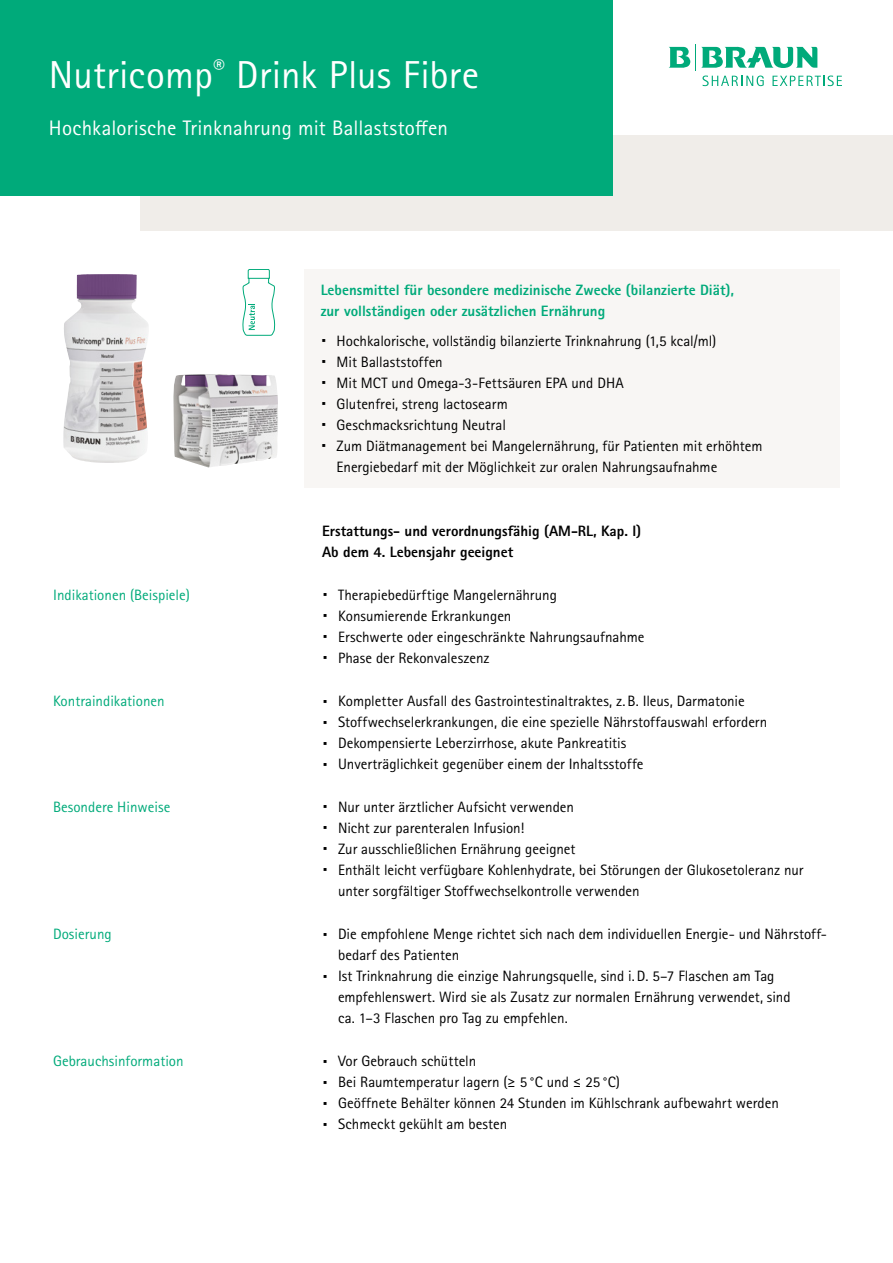
<style>
.page{position:relative;width:893px;height:1263px;background:#fff}
.page>*{position:absolute;margin:0;border:0;box-sizing:border-box;transform-origin:0 0}
.t1{font:39px "Rotis Sans Serif Pro";letter-spacing:.005em;color:#fff}
.t2{font:21px "Rotis Sans Serif Pro";letter-spacing:.01em;color:#fff}
.t3{font:15px/21px "Rotis Sans Serif Pro";color:#000}
.t4{font:800 15px/21px "Rotis Sans Serif Pro";color:#00aa7a}
.t5{font:15px "Rotis Sans Serif Pro";color:#00aa7a}
.t6{font:800 15px/21px "Rotis Sans Serif Pro";color:#000}
.s1{font-size:30px}
</style>
<div class="page">
<svg style="left:702px;top:76px;width:62px;height:10px"></svg>
<svg style="left:772px;top:76px;width:70px;height:10px"></svg>
<svg style="left:669px;top:44px;width:149px;height:26px"></svg>
<div style="left:140px;top:135px;width:753px;height:95px;background:#f0ede9"></div>
<div style="left:0;top:0;width:612px;height:196px;background:#00aa7a"></div>
<div style="left:305px;top:269px;width:535px;height:219px;background:#f8f6f4"></div>
<svg style="left:242px;top:269px;width:33px;height:67px"></svg>
<img style="left:64px;top:274px;width:48px;height:75px">
<img style="left:173px;top:374px;width:46px;height:89px">
<h1 class="t1" style="left:49px;top:52px;width:432px">Nutricomp<sup>®</sup> Drink Plus Fibre</h1>
<h2 class="t2" style="left:49px;top:116px;width:401px">Hochkalorische Trinknahrung mit Ballaststoffen</h2>
<p class="t4" style="left:321px;top:280px;width:415px">Lebensmittel für besondere medizinische Zwecke (bilanzierte Diät), zur vollständigen oder zusätzlichen Ernährung</p>
<p class="t3" style="left:321px;top:330px;width:397px"><span class="s1">·</span> Hochkalorische, vollständig bilanzierte Trinknahrung (1,5 kcal/ml)</p>
<p class="t3" style="left:321px;top:351px;width:124px"><span class="s1">·</span> Mit Ballaststoffen</p>
<p class="t3" style="left:321px;top:372px;width:305px"><span class="s1">·</span> Mit MCT und Omega-3-Fettsäuren EPA und DHA</p>
<p class="t3" style="left:321px;top:393px;width:189px"><span class="s1">·</span> Glutenfrei, streng lactosearm</p>
<p class="t3" style="left:321px;top:414px;width:187px"><span class="s1">·</span> Geschmacksrichtung Neutral</p>
<p class="t3" style="left:321px;top:435px;width:443px"><span class="s1">·</span> Zum Diätmanagement bei Mangelernährung, für Patienten mit erhöhtem</p>
<p class="t3" style="left:337px;top:456px;width:382px">Energiebedarf mit der Möglichkeit zur oralen Nahrungsaufnahme</p>
<p class="t6" style="left:322px;top:520px;width:321px">Erstattungs- und verordnungsfähig (AM-RL, Kap. I)<br>Ab dem 4. Lebensjahr geeignet</p>
<p class="t5" style="left:53px;top:586px;width:138px">Indikationen (Beispiele)</p>
<p class="t3" style="left:322px;top:584px;width:324px"><span class="s1">·</span> Therapiebedürftige Mangelernährung<br><span class="s1">·</span> Konsumierende Erkrankungen<br><span class="s1">·</span> Erschwerte oder eingeschränkte Nahrungsaufnahme <span class="s1">·</span> Phase der Rekonvaleszenz</p>
<p class="t5" style="left:53px;top:692px;width:113px">Kontraindikationen</p>
<p class="t3" style="left:322px;top:691px;width:447px"><span class="s1">·</span> Kompletter Ausfall des Gastrointestinaltraktes, z.B. Ileus, Darmatonie<br><span class="s1">·</span> Stoffwechselerkrankungen, die eine spezielle Nährstoffauswahl erfordern <span class="s1">·</span> Dekompensierte Leberzirrhose, akute Pankreatitis<br><span class="s1">·</span> Unverträglichkeit gegenüber einem der Inhaltsstoffe</p>
<p class="t5" style="left:53px;top:798px;width:119px">Besondere Hinweise</p>
<p class="t3" style="left:322px;top:796px;width:253px"><span class="s1">·</span> Nur unter ärztlicher Aufsicht verwenden</p>
<p class="t3" style="left:322px;top:817px;width:204px"><span class="s1">·</span> Nicht zur parenteralen Infusion!</p>
<p class="t3" style="left:322px;top:838px;width:255px"><span class="s1">·</span> Zur ausschließlichen Ernährung geeignet</p>
<p class="t3" style="left:322px;top:859px;width:483px"><span class="s1">·</span> Enthält leicht verfügbare Kohlenhydrate, bei Störungen der Glukosetoleranz nur</p>
<p class="t3" style="left:338px;top:880px;width:303px">unter sorgfältiger Stoffwechselkontrolle verwenden</p>
<p class="t5" style="left:53px;top:925px;width:60px">Dosierung</p>
<p class="t3" style="left:322px;top:924px;width:506px"><span class="s1">·</span> Die empfohlene Menge richtet sich nach dem individuellen Energie- und Nährstoff-</p>
<p class="t3" style="left:338px;top:945px;width:123px">bedarf des Patienten</p>
<p class="t3" style="left:322px;top:966px;width:454px"><span class="s1">·</span> Ist Trinknahrung die einzige Nahrungsquelle, sind i.D. 5–7 Flaschen am Tag</p>
<p class="t3" style="left:338px;top:987px;width:454px">empfehlenswert. Wird sie als Zusatz zur normalen Ernährung verwendet, sind</p>
<p class="t3" style="left:338px;top:1008px;width:231px">ca. 1–3 Flaschen pro Tag zu empfehlen.</p>
<p class="t5" style="left:53px;top:1052px;width:132px">Gebrauchsinformation</p>
<p class="t3" style="left:322px;top:1051px;width:458px"><span class="s1">·</span> Vor Gebrauch schütteln<br><span class="s1">·</span> Bei Raumtemperatur lagern (≥ 5 °C und ≤ 25 °C)<br><span class="s1">·</span> Geöffnete Behälter können 24 Stunden im Kühlschrank aufbewahrt werden <span class="s1">·</span> Schmeckt gekühlt am besten</p>
</div>
